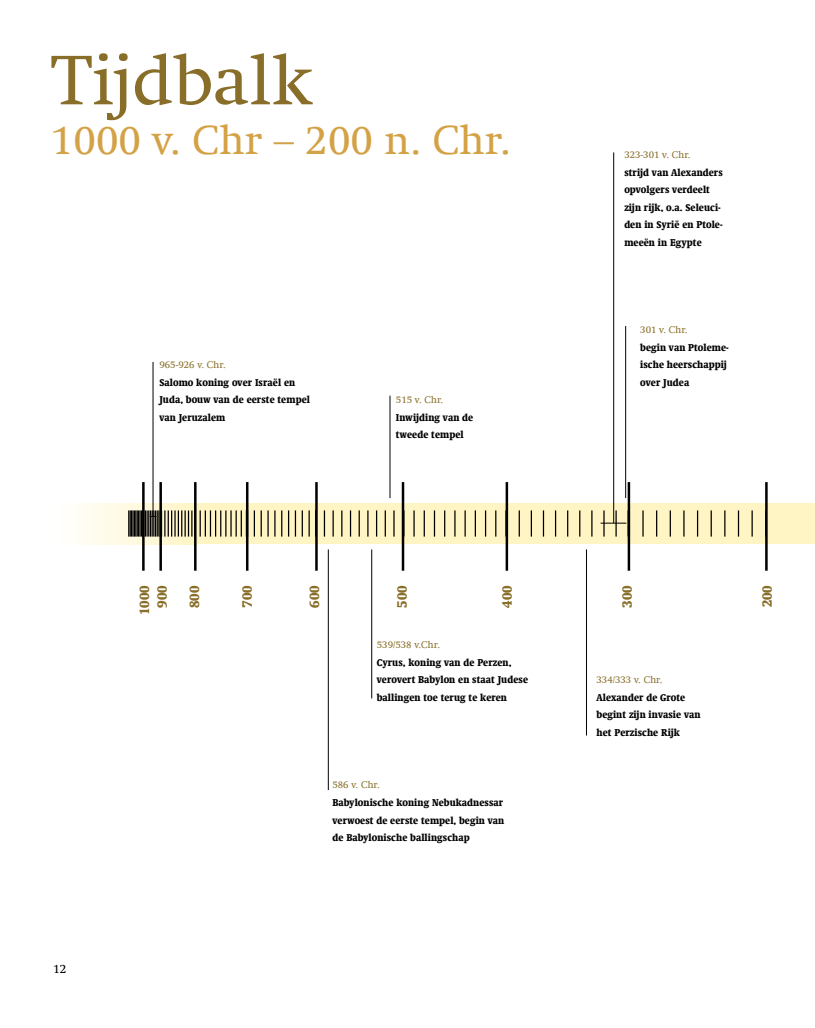
<style>
.page{position:relative;width:815px;height:1028px;background:#fff}
.page>*{position:absolute;margin:0;border:0;box-sizing:border-box;transform-origin:0 0}
.t1{font:71.25px "Swift Com";color:#886e29}
.t2{font:41.62px "Swift Com";color:#d4a246}
.t3{font:13.75px/17.5px "Swift Com Black Condesed";color:#886e29;text-align:center}
.t4{font:12.5px "Swift Com";color:#000}
.t5{font:10px/17.5px "Swift Com Black Condesed";color:#000}
.t6{font:10px "Swift Com";color:#886e29}
</style>
<div class="page">
<div style="left:194px;top:503px;width:621px;height:41px;background:#fff4c3"></div>
<svg style="left:82px;top:503px;width:112px;height:41px"></svg>
<hr style="left:142px;top:482px;width:3px;height:88px;background:#000">
<hr style="left:159px;top:482px;width:3px;height:88px;background:#000">
<hr style="left:194px;top:482px;width:3px;height:88px;background:#000">
<hr style="left:246px;top:482px;width:2px;height:88px;background:#000">
<hr style="left:315px;top:482px;width:3px;height:88px;background:#000">
<hr style="left:402px;top:482px;width:2px;height:88px;background:#000">
<hr style="left:506px;top:482px;width:2px;height:88px;background:#000">
<hr style="left:628px;top:482px;width:2px;height:88px;background:#000">
<hr style="left:765px;top:482px;width:3px;height:88px;background:#000">
<hr style="left:642px;top:510px;width:2px;height:26px;background:#000">
<svg style="left:656px;top:510px;width:1px;height:26px"></svg>
<svg style="left:670px;top:510px;width:1px;height:26px"></svg>
<hr style="left:683px;top:510px;width:2px;height:26px;background:#000">
<svg style="left:697px;top:510px;width:1px;height:26px"></svg>
<svg style="left:711px;top:510px;width:1px;height:26px"></svg>
<svg style="left:724px;top:510px;width:1px;height:26px"></svg>
<svg style="left:738px;top:510px;width:1px;height:26px"></svg>
<hr style="left:751px;top:510px;width:2px;height:26px;background:#000">
<svg style="left:519px;top:510px;width:1px;height:26px"></svg>
<svg style="left:531px;top:510px;width:1px;height:26px"></svg>
<svg style="left:543px;top:510px;width:1px;height:26px"></svg>
<svg style="left:555px;top:510px;width:1px;height:26px"></svg>
<svg style="left:567px;top:510px;width:1px;height:26px"></svg>
<svg style="left:579px;top:510px;width:1px;height:26px"></svg>
<svg style="left:591px;top:510px;width:1px;height:26px"></svg>
<hr style="left:413px;top:510px;width:2px;height:26px;background:#000">
<svg style="left:424px;top:510px;width:1px;height:26px"></svg>
<svg style="left:434px;top:510px;width:1px;height:26px"></svg>
<svg style="left:444px;top:510px;width:1px;height:26px"></svg>
<hr style="left:454px;top:510px;width:2px;height:26px;background:#000">
<svg style="left:465px;top:510px;width:1px;height:26px"></svg>
<svg style="left:475px;top:510px;width:1px;height:26px"></svg>
<svg style="left:485px;top:510px;width:1px;height:26px"></svg>
<svg style="left:495px;top:510px;width:1px;height:26px"></svg>
<hr style="left:505px;top:510px;width:2px;height:26px;background:#000">
<svg style="left:324px;top:510px;width:1px;height:26px"></svg>
<svg style="left:333px;top:510px;width:1px;height:26px"></svg>
<svg style="left:341px;top:510px;width:1px;height:26px"></svg>
<svg style="left:350px;top:510px;width:1px;height:26px"></svg>
<svg style="left:359px;top:510px;width:1px;height:26px"></svg>
<hr style="left:367px;top:510px;width:2px;height:26px;background:#000">
<svg style="left:376px;top:510px;width:1px;height:26px"></svg>
<svg style="left:385px;top:510px;width:1px;height:26px"></svg>
<hr style="left:393px;top:510px;width:2px;height:26px;background:#000">
<svg style="left:254px;top:510px;width:1px;height:26px"></svg>
<svg style="left:261px;top:510px;width:1px;height:26px"></svg>
<hr style="left:267px;top:510px;width:2px;height:26px;background:#000">
<hr style="left:274px;top:510px;width:2px;height:26px;background:#000">
<svg style="left:281px;top:510px;width:1px;height:26px"></svg>
<svg style="left:288px;top:510px;width:1px;height:26px"></svg>
<svg style="left:295px;top:510px;width:1px;height:26px"></svg>
<svg style="left:302px;top:510px;width:1px;height:26px"></svg>
<svg style="left:309px;top:510px;width:1px;height:26px"></svg>
<hr style="left:225px;top:510px;width:2px;height:26px;background:#000">
<hr style="left:230px;top:510px;width:2px;height:26px;background:#000">
<svg style="left:236px;top:510px;width:10px;height:26px"></svg>
<hr style="left:164px;top:510px;width:2px;height:26px;background:#000">
<svg style="left:168px;top:510px;width:4px;height:26px"></svg>
<hr style="left:174px;top:510px;width:2px;height:26px;background:#000">
<svg style="left:178px;top:510px;width:11px;height:26px"></svg>
<hr style="left:191px;top:510px;width:2px;height:26px;background:#000">
<svg style="left:196px;top:510px;width:25px;height:26px"></svg>
<hr style="left:328px;top:549px;width:1px;height:241px;background:#000">
<hr style="left:372px;top:549px;width:1px;height:149px;background:#000">
<hr style="left:390px;top:396px;width:1px;height:102px;background:#000">
<hr style="left:586px;top:549px;width:1px;height:186px;background:#000">
<hr style="left:625px;top:326px;width:1px;height:172px;background:#000">
<hr style="left:613px;top:152px;width:1px;height:371px;background:#000">
<svg style="left:601px;top:510px;width:27px;height:26px"></svg>
<hr style="left:153px;top:362px;width:1px;height:154px;background:#000">
<svg style="left:128px;top:510px;width:32px;height:26px"></svg>
<h1 class="t1" style="left:51px;top:39px;width:263px">Tijdbalk</h1>
<h2 class="t2" style="left:51px;top:116px;width:462px">1000 v. Chr – 200 n. Chr.</h2>
<p class="t6" style="left:159px;top:359px;width:68px">965-926 v. Chr.</p>
<p class="t5" style="left:159px;top:374px;width:152px">Salomo koning over Israël en<br>Juda, bouw van de eerste tempel van Jeruzalem</p>
<p class="t6" style="left:396px;top:394px;width:49px">515 v. Chr.</p>
<p class="t5" style="left:396px;top:409px;width:79px">Inwijding van de tweede tempel</p>
<p class="t6" style="left:624px;top:149px;width:68px">323-301 v. Chr.</p>
<p class="t5" style="left:624px;top:164px;width:100px">strijd van Alexanders opvolgers verdeelt zijn rijk, o.a. Seleuci&shy;den in Syrië en Ptole&shy;meeën in Egypte</p>
<p class="t6" style="left:640px;top:324px;width:49px">301 v. Chr.</p>
<p class="t5" style="left:640px;top:339px;width:90px">begin van Ptoleme&shy;ïsche heerschappij over Judea</p>
<h3 class="t3" style="left:136px;top:615px;width:31px;rotate:-90deg">1000<br>900</h3>
<h3 class="t3" style="left:186px;top:608px;width:24px;rotate:-90deg">800</h3>
<h3 class="t3" style="left:238px;top:608px;width:24px;rotate:-90deg">700</h3>
<h3 class="t3" style="left:306px;top:608px;width:24px;rotate:-90deg">600</h3>
<h3 class="t3" style="left:393px;top:608px;width:24px;rotate:-90deg">500</h3>
<h3 class="t3" style="left:498px;top:608px;width:24px;rotate:-90deg">400</h3>
<h3 class="t3" style="left:618px;top:608px;width:24px;rotate:-90deg">300</h3>
<h3 class="t3" style="left:758px;top:607px;width:23px;rotate:-90deg">200</h3>
<p class="t4" style="left:53px;top:961px;width:15px">12</p>
<p class="t6" style="left:377px;top:639px;width:65px">539/538 v.Chr.</p>
<p class="t5" style="left:377px;top:654px;width:153px">Cyrus, koning van de Perzen, verovert Babylon en staat Judese ballingen toe terug te keren</p>
<p class="t6" style="left:332px;top:779px;width:49px">586 v. Chr.</p>
<p class="t5" style="left:332px;top:794px;width:173px;text-align:justify">Babylonische koning Nebukadnessar verwoest de eerste tempel, begin van de Babylonische ballingschap</p>
<p class="t6" style="left:597px;top:674px;width:67px">334/333 v. Chr.</p>
<p class="t5" style="left:597px;top:689px;width:106px">Alexander de Grote begint zijn invasie van het Perzische Rijk</p>
</div>
